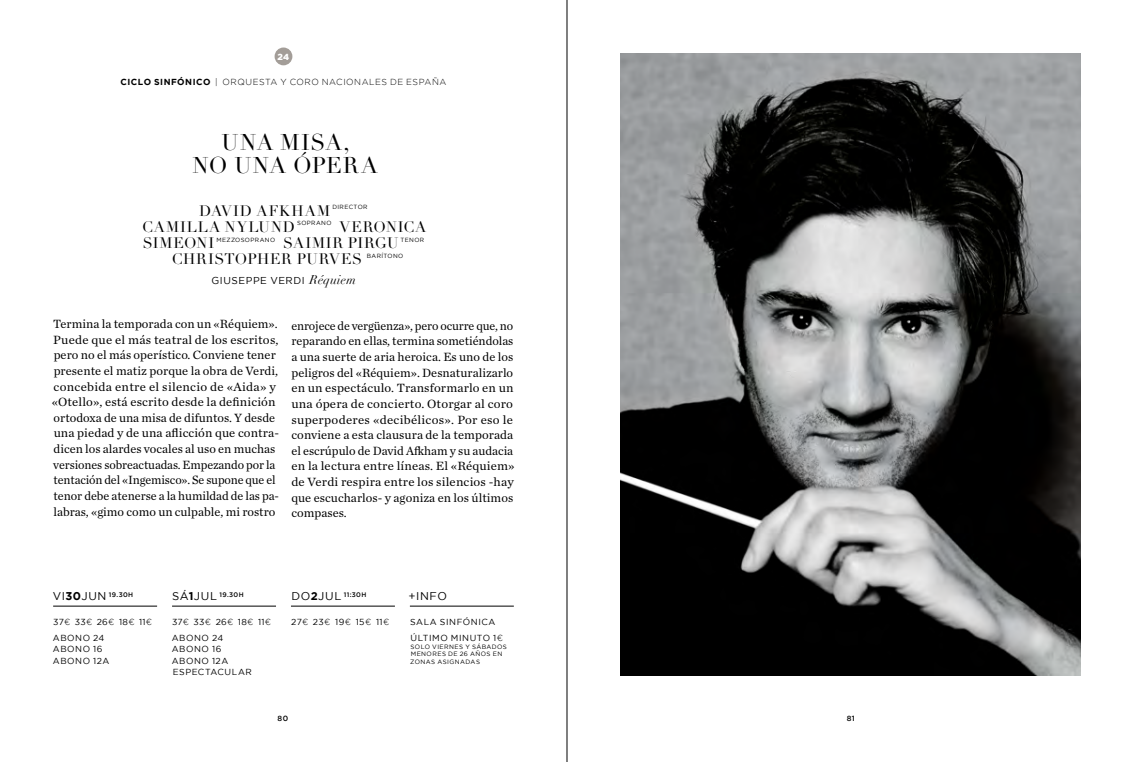
<style>
.page{position:relative;width:1134px;height:762px;background:#fff}
.page>*{position:absolute;margin:0;border:0;box-sizing:border-box;transform-origin:0 0}
.DESTACADO{font:22.5px "Didot LT Std";letter-spacing:.025em;color:#000}
.TXT_1{font:15px "Didot LT Std";letter-spacing:.055em;color:#000}
.TXT_1-2{font:15px "Didot LT Std";letter-spacing:.035em;color:#000}
.TXT_1-3{font:15px "Didot LT Std";letter-spacing:.075em;color:#000}
.TXT{font:12.5px/15.6px "Chronicle Text G1";letter-spacing:.005em;color:#000}
.t1{font:11.25px "Gotham";color:#000}
.TXT_1-4{font:10px "Gotham";letter-spacing:.055em;color:#000}
.t2{font:8.75px "Gotham";letter-spacing:.06em;color:#000}
.CICLO{font:300 8.75px "Gotham";letter-spacing:.06em;color:#000}
.NUM_TOPO_TEMP{font:900 8.75px "Gotham";color:#fff}
.t3{font:500 7.5px "Gotham";color:#000}
.t4{font:500 6.5px "Gotham";letter-spacing:.055em;color:#000}
.t5{font:6.25px/7.5px "Gotham";letter-spacing:.065em;color:#000}
.TXT_1-5{font:6px "Gotham";letter-spacing:.065em;color:#000}
.s1{font-weight:700}
.s2{font-family:"Didot";font-style:italic;font-size:12.5px}
.s3{font-weight:400;font-size:11.25px}
.s4{font-weight:700;font-size:11.25px}
.s5{font-weight:300}
</style>
<div class="page">
<img style="left:620px;top:53px;width:461px;height:622px">
<hr style="left:410px;top:606px;width:104px;height:1px;background:#000">
<div style="left:275px;top:48px;width:17px;height:17px;background:#a39d98;border-radius:50%"></div>
<hr style="left:53px;top:606px;width:104px;height:1px;background:#000">
<hr style="left:172px;top:606px;width:104px;height:1px;background:#000">
<hr style="left:291px;top:606px;width:104px;height:1px;background:#000">
<hr style="left:567px;top:0;width:1px;height:762px;background:#000">
<p class="NUM_TOPO_TEMP" style="left:278px;top:51px;width:13px">24</p>
<p class="CICLO" style="left:121px;top:77px;width:327px"><span class="s1">CICLO SINFÓNICO</span> | ORQUESTA Y CORO NACIONALES DE ESPAÑA</p>
<p class="DESTACADO" style="left:222px;top:129px;width:130px">UNA MISA,</p>
<p class="DESTACADO" style="left:193px;top:152px;width:187px">NO UNA ÓPERA</p>
<p class="TXT_1-3" style="left:199px;top:201px;width:132px">DAVID AFKHAM</p>
<p class="TXT_1-5" style="left:332px;top:204px;width:37px">DIRECTOR</p>
<p class="TXT_1" style="left:142px;top:218px;width:154px">CAMILLA NYLUND</p>
<p class="TXT_1-5" style="left:297px;top:220px;width:36px">SOPRANO</p>
<p class="TXT_1" style="left:340px;top:218px;width:88px">VERONICA</p>
<p class="TXT_1-2" style="left:143px;top:234px;width:73px">SIMEONI</p>
<p class="TXT_1-5" style="left:216px;top:236px;width:60px">MEZZOSOPRANO</p>
<p class="TXT_1" style="left:283px;top:234px;width:117px">SAIMIR PIRGU</p>
<p class="TXT_1-5" style="left:401px;top:236px;width:25px">TENOR</p>
<p class="TXT_1-2" style="left:172px;top:250px;width:192px">CHRISTOPHER PURVES</p>
<p class="TXT_1-5" style="left:367px;top:252px;width:38px">BARÍTONO</p>
<p class="TXT_1-4" style="left:211px;top:275px;width:146px">GIUSEPPE VERDI <span class="s2">Réquiem</span></p>
<p class="TXT" style="left:52px;top:315px;width:229px">Termina la temporada con un «Réquiem».<br>Puede que el más teatral de los escritos, pero no el más operístico. Conviene tener presente el matiz porque la obra de Verdi, concebida entre el silencio de «Aida» y «Otello», está escrito desde la definición ortodoxa de una misa de difuntos. Y desde una piedad y de una aflicción que contra&shy;dicen los alardes vocales al uso en muchas versiones sobreactuadas. Empezando por la tentación del «Ingemisco». Se supone que el tenor debe atenerse a la humildad de las pa&shy;labras, «gimo como un culpable, mi rostro</p>
<p class="TXT" style="left:291px;top:317px;width:225px">enrojece de vergüenza», pero ocurre que, no reparando en ellas, termina sometiéndolas a una suerte de aria heroica. Es uno de los peligros del «Réquiem». Desnaturalizarlo en un espectáculo. Transformarlo en un una ópera de concierto. Otorgar al coro superpoderes «decibélicos». Por eso le conviene a esta clausura de la temporada el escrúpulo de David Afkham y su audacia en la lectura entre líneas. El «Réquiem» de Verdi respira entre los silencios -hay que escucharlos- y agoniza en los últimos compases.</p>
<p class="t4" style="left:53px;top:590px;width:82px"><span class="s3">VI</span><span class="s4">30</span><span class="s3">JUN</span> 19.30H</p>
<p class="t2" style="left:53px;top:617px;width:101px">37<span class="s5">¤</span> 33<span class="s5">¤</span> 26<span class="s5">¤</span> 18<span class="s5">¤</span> 11<span class="s5">¤</span></p>
<p class="t2" style="left:53px;top:633px;width:53px">ABONO 24</p>
<p class="t2" style="left:53px;top:644px;width:51px">ABONO 16</p>
<p class="t2" style="left:53px;top:655px;width:58px">ABONO 12A</p>
<p class="t4" style="left:172px;top:590px;width:73px"><span class="s3">SÁ</span><span class="s4">1</span><span class="s3">JUL</span> 19.30H</p>
<p class="t2" style="left:172px;top:617px;width:101px">37<span class="s5">¤</span> 33<span class="s5">¤</span> 26<span class="s5">¤</span> 18<span class="s5">¤</span> 11<span class="s5">¤</span></p>
<p class="t2" style="left:172px;top:633px;width:53px">ABONO 24</p>
<p class="t2" style="left:172px;top:644px;width:51px">ABONO 16</p>
<p class="t2" style="left:172px;top:655px;width:58px">ABONO 12A</p>
<p class="t2" style="left:173px;top:667px;width:81px">ESPECTACULAR</p>
<p class="t4" style="left:291px;top:590px;width:77px"><span class="s3">DO</span><span class="s4">2</span><span class="s3">JUL</span> 11:30H</p>
<p class="t2" style="left:291px;top:617px;width:100px">27<span class="s5">¤</span> 23<span class="s5">¤</span> 19<span class="s5">¤</span> 15<span class="s5">¤</span> 11<span class="s5">¤</span></p>
<p class="t1" style="left:408px;top:589px;width:40px">+INFO</p>
<p class="t2" style="left:410px;top:617px;width:87px">SALA SINFÓNICA</p>
<p class="t2" style="left:410px;top:633px;width:94px">ÚLTIMO MINUTO 1<span class="s5">¤</span></p>
<p class="t5" style="left:411px;top:642px;width:98px">SOLO VIERNES Y SÁBADOS</p>
<p class="t5" style="left:410px;top:650px;width:93px">MENORES DE 26 AÑOS EN<br>ZONAS ASIGNADAS</p>
<p class="t3" style="left:277px;top:714px;width:12px">80</p>
<p class="t3" style="left:847px;top:714px;width:10px">81</p>
</div>
